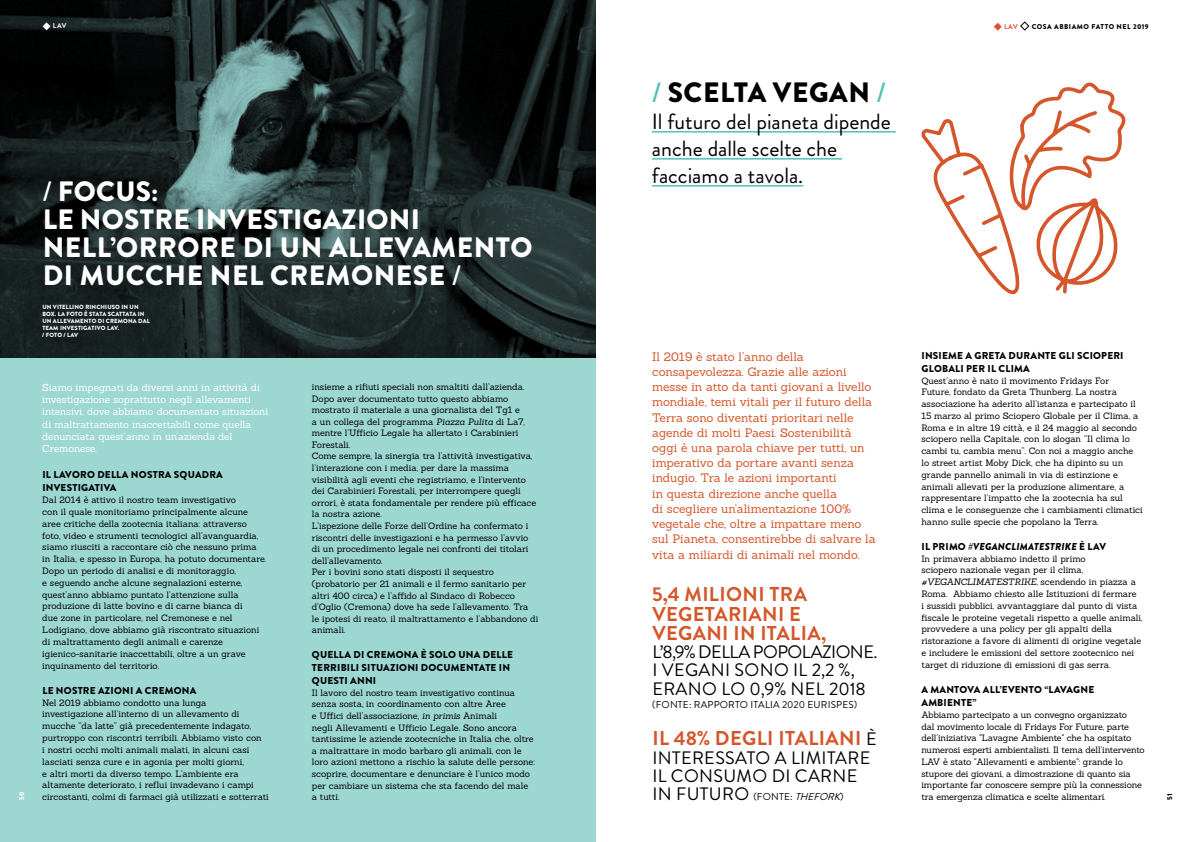
<style>
.page{position:relative;width:1191px;height:842px;background:#fff}
.page>*{position:absolute;margin:0;border:0;box-sizing:border-box;transform-origin:0 0}
.t1{font:900 28px/28px "Brandon Grotesque";letter-spacing:.02em;color:#fff}
.t2{font:900 28px "Brandon Grotesque";letter-spacing:.02em;color:#000}
.t3{font:22px/27px "Brandon Grotesque";color:#000}
.t4{font:700 20px/19.2px "Brandon Grotesque";letter-spacing:.02em;color:#d4562a}
.t5{font:18px/18.3px "Brandon Grotesque";color:#000}
.t6{font:18px/18.3px "Brandon Grotesque";letter-spacing:.02em;color:#000}
.t7{font:12px/15.2px "Sanchez";letter-spacing:-.005em;color:#d4562a}
.t8{font:900 10px/13.3px "Brandon Grotesque";letter-spacing:.02em;color:#000}
.t9{font:10px/12.3px "Sanchez";letter-spacing:-.005em;color:#fff}
.t10{font:10px "Brandon Grotesque";letter-spacing:.02em;color:#000}
.t11{font:italic 900 10px "Brandon Grotesque";letter-spacing:.02em;color:#000}
.t12{font:9px/11.8px "Sanchez";letter-spacing:-.005em;color:#000}
.t13{font:900 7px "Brandon Grotesque";letter-spacing:.07em;color:#000}
.t14{font:700 7px "Brandon Grotesque";color:#e54e32}
.t15{font:700 7px "Brandon Grotesque";color:#fff}
.t16{font:900 7px "Brandon Grotesque";color:#fff}
.t17{font:900 6px/7px "Brandon Grotesque";letter-spacing:.02em;color:#fff}
.s1{font-weight:500}
.s2{font-style:italic}
.s3{font-weight:500;color:#51c2b9}
.s4{font-weight:400;font-size:18px;color:#000}
.s5{font-size:10px}
.s6{font-style:italic;font-size:10px}
.s7{font-style:normal}
</style>
<div class="page">
<div style="left:0;top:0;width:595px;height:842px;background:#9cd7d2"></div>
<img style="left:0;top:0;width:595px;height:358px">
<hr style="left:652px;top:131px;width:244px;height:2px;background:#51c2b9">
<hr style="left:652px;top:158px;width:190px;height:2px;background:#51c2b9">
<hr style="left:652px;top:185px;width:151px;height:2px;background:#51c2b9">
<svg style="left:921px;top:82px;width:205px;height:213px"></svg>
<svg style="left:994px;top:23px;width:7px;height:8px"></svg>
<svg style="left:1020px;top:21px;width:10px;height:10px"></svg>
<svg style="left:43px;top:22px;width:8px;height:8px"></svg>
<p class="t15" style="left:53px;top:21px;width:15px">LAV</p>
<h1 class="t1" style="left:43px;top:177px;width:491px"><span class="s1">/</span> FOCUS:<br>LE NOSTRE INVESTIGAZIONI<br>NELL’ORRORE DI UN ALLEVAMENTO<br>DI MUCCHE NEL CREMONESE <span class="s1">/</span></h1>
<p class="t17" style="left:42px;top:303px;width:109px">UN VITELLINO RINCHIUSO IN UN<br>BOX. LA FOTO È STATA SCATTATA IN<br>UN ALLEVAMENTO DI CREMONA DAL<br>TEAM INVESTIGATIVO LAV.<br>/ FOTO / LAV</p>
<p class="t16" style="left:17px;top:800px;width:10px;rotate:-90deg">50</p>
<p class="t9" style="left:42px;top:381px;width:227px">Siamo impegnati da diversi anni in attività di investigazione soprattutto negli allevamenti intensivi, dove abbiamo documentato situazioni di maltrattamento inaccettabili come quella denunciata quest’anno in un’azienda del Cremonese.</p>
<p class="t8" style="left:42px;top:468px;width:182px">IL LAVORO DELLA NOSTRA SQUADRA<br>INVESTIGATIVA</p>
<p class="t12" style="left:42px;top:494px;width:225px">Dal 2014 è attivo il nostro team investigativo<br>con il quale monitoriamo principalmente alcune aree critiche della zootecnia italiana: attraverso foto, video e strumenti tecnologici all’avanguardia, siamo riusciti a raccontare ciò che nessuno prima in Italia, e spesso in Europa, ha potuto documentare.<br>Dopo un periodo di analisi e di monitoraggio,<br>e seguendo anche alcune segnalazioni esterne, quest’anno abbiamo puntato l’attenzione sulla produzione di latte bovino e di carne bianca di<br>due zone in particolare, nel Cremonese e nel Lodigiano, dove abbiamo già riscontrato situazioni di maltrattamento degli animali e carenze igienico-sanitarie inaccettabili, oltre a un grave inquinamento del territorio.</p>
<p class="t8" style="left:42px;top:684px;width:155px">LE NOSTRE AZIONI A CREMONA</p>
<p class="t12" style="left:42px;top:696px;width:228px">Nel 2019 abbiamo condotto una lunga investigazione all’interno di un allevamento di mucche “da latte” già precedentemente indagato, purtroppo con riscontri terribili. Abbiamo visto con<br>i nostri occhi molti animali malati, in alcuni casi lasciati senza cure e in agonia per molti giorni,<br>e altri morti da diverso tempo. L’ambiente era altamente deteriorato, i reflui invadevano i campi circostanti, colmi di farmaci già utilizzati e sotterrati</p>
<p class="t12" style="left:312px;top:381px;width:228px">insieme a rifiuti speciali non smaltiti dall’azienda.<br>Dopo aver documentato tutto questo abbiamo mostrato il materiale a una giornalista del Tg1 e<br>a un collega del programma <span class="s2">Piazza Pulita</span> di La7, mentre l’Ufficio Legale ha allertato i Carabinieri Forestali.<br>Come sempre, la sinergia tra l’attività investigativa, l’interazione con i media, per dare la massima visibilità agli eventi che registriamo, e l’intervento dei Carabinieri Forestali, per interrompere quegli orrori, è stata fondamentale per rendere più efficace la nostra azione.<br>L’ispezione delle Forze dell’Ordine ha confermato i riscontri delle investigazioni e ha permesso l’avvio di un procedimento legale nei confronti dei titolari dell’allevamento.<br>Per i bovini sono stati disposti il sequestro (probatorio per 21 animali e il fermo sanitario per altri 400 circa) e l’affido al Sindaco di Robecco d’Oglio (Cremona) dove ha sede l’allevamento. Tra<br>le ipotesi di reato, il maltrattamento e l’abbandono di animali.</p>
<p class="t8" style="left:312px;top:648px;width:202px">QUELLA DI CREMONA È SOLO UNA DELLE<br>TERRIBILI SITUAZIONI DOCUMENTATE IN<br>QUESTI ANNI</p>
<p class="t12" style="left:312px;top:687px;width:224px">Il lavoro del nostro team investigativo continua senza sosta, in coordinamento con altre Aree<br>e Uffici dell’associazione, <span class="s2">in primis</span> Animali<br>negli Allevamenti e Ufficio Legale. Sono ancora tantissime le aziende zootecniche in Italia che, oltre a maltrattare in modo barbaro gli animali, con le loro azioni mettono a rischio la salute delle persone: scoprire, documentare e denunciare è l’unico modo per cambiare un sistema che sta facendo del male a tutti.</p>
<h1 class="t2" style="left:652px;top:72px;width:235px"><span class="s3">/</span> SCELTA VEGAN <span class="s3">/</span></h1>
<h2 class="t3" style="left:652px;top:108px;width:240px">Il futuro del pianeta dipende anche dalle scelte che facciamo a tavola.</h2>
<p class="t14" style="left:1004px;top:21px;width:15px">LAV</p>
<p class="t13" style="left:1031px;top:21px;width:118px">COSA ABBIAMO FATTO NEL 2019</p>
<p class="t7" style="left:652px;top:349px;width:225px">Il 2019 è stato l’anno della consapevolezza. Grazie alle azioni messe in atto da tanti giovani a livello mondiale, temi vitali per il futuro della Terra sono diventati prioritari nelle agende di molti Paesi. Sostenibilità oggi è una parola chiave per tutti, un imperativo da portare avanti senza indugio. Tra le azioni importanti<br>in questa direzione anche quella<br>di scegliere un’alimentazione 100% vegetale che, oltre a impattare meno sul Pianeta, consentirebbe di salvare la vita a miliardi di animali nel mondo.</p>
<h3 class="t4" style="left:652px;top:585px;width:175px">5,4 MILIONI TRA<br>VEGETARIANI E<br>VEGANI IN ITALIA,</h3>
<h3 class="t5" style="left:652px;top:643px;width:227px">L’8,9% DELLA POPOLAZIONE.<br>I VEGANI SONO IL 2,2 %,<br>ERANO LO 0,9% NEL 2018</h3>
<p class="t10" style="left:652px;top:698px;width:207px">(FONTE: RAPPORTO ITALIA 2020 EURISPES)</p>
<h3 class="t4" style="left:652px;top:729px;width:226px">IL 48% DEGLI ITALIANI <span class="s4">È</span></h3>
<h3 class="t6" style="left:652px;top:749px;width:220px">INTERESSATO A LIMITARE<br>IL CONSUMO DI CARNE<br>IN FUTURO <span class="s5">(FONTE:</span> <span class="s6">THEFORK</span><span class="s5">)</span></h3>
<p class="t8" style="left:921px;top:349px;width:204px">INSIEME A GRETA DURANTE GLI SCIOPERI<br>GLOBALI PER IL CLIMA</p>
<p class="t12" style="left:921px;top:374px;width:223px">Quest’anno è nato il movimento Fridays For<br>Future, fondato da Greta Thunberg. La nostra associazione ha aderito all’istanza e partecipato il 15 marzo al primo Sciopero Globale per il Clima, a Roma e in altre 19 città, e il 24 maggio al secondo sciopero nella Capitale, con lo slogan “Il clima lo cambi tu, cambia menu”. Con noi a maggio anche lo street artist Moby Dick, che ha dipinto su un grande pannello animali in via di estinzione e animali allevati per la produzione alimentare, a rappresentare l’impatto che la zootecnia ha sul clima e le conseguenze che i cambiamenti climatici hanno sulle specie che popolano la Terra.</p>
<p class="t11" style="left:921px;top:539px;width:186px"><span class="s7">IL PRIMO</span> #VEGANCLIMATESTRIKE <span class="s7">È LAV</span></p>
<p class="t12" style="left:921px;top:552px;width:223px">In primavera abbiamo indetto il primo<br>sciopero nazionale vegan per il clima, <span class="s2">#VEGANCLIMATESTRIKE</span>, scendendo in piazza a Roma. Abbiamo chiesto alle Istituzioni di fermare<br>i sussidi pubblici, avvantaggiare dal punto di vista fiscale le proteine vegetali rispetto a quelle animali, provvedere a una policy per gli appalti della ristorazione a favore di alimenti di origine vegetale e includere le emissioni del settore zootecnico nei target di riduzione di emissioni di gas serra.</p>
<p class="t8" style="left:921px;top:683px;width:174px">A MANTOVA ALL’EVENTO “LAVAGNE<br>AMBIENTE”</p>
<p class="t12" style="left:921px;top:708px;width:225px">Abbiamo partecipato a un convegno organizzato<br>dal movimento locale di Fridays For Future, parte dell’iniziativa "Lavagne Ambiente" che ha ospitato numerosi esperti ambientalisti. Il tema dell’intervento LAV è stato "Allevamenti e ambiente": grande lo stupore dei giovani, a dimostrazione di quanto sia importante far conoscere sempre più la connessione tra emergenza climatica e scelte alimentari.</p>
<p class="t13" style="left:1164px;top:800px;width:8px;rotate:-90deg">51</p>
</div>
